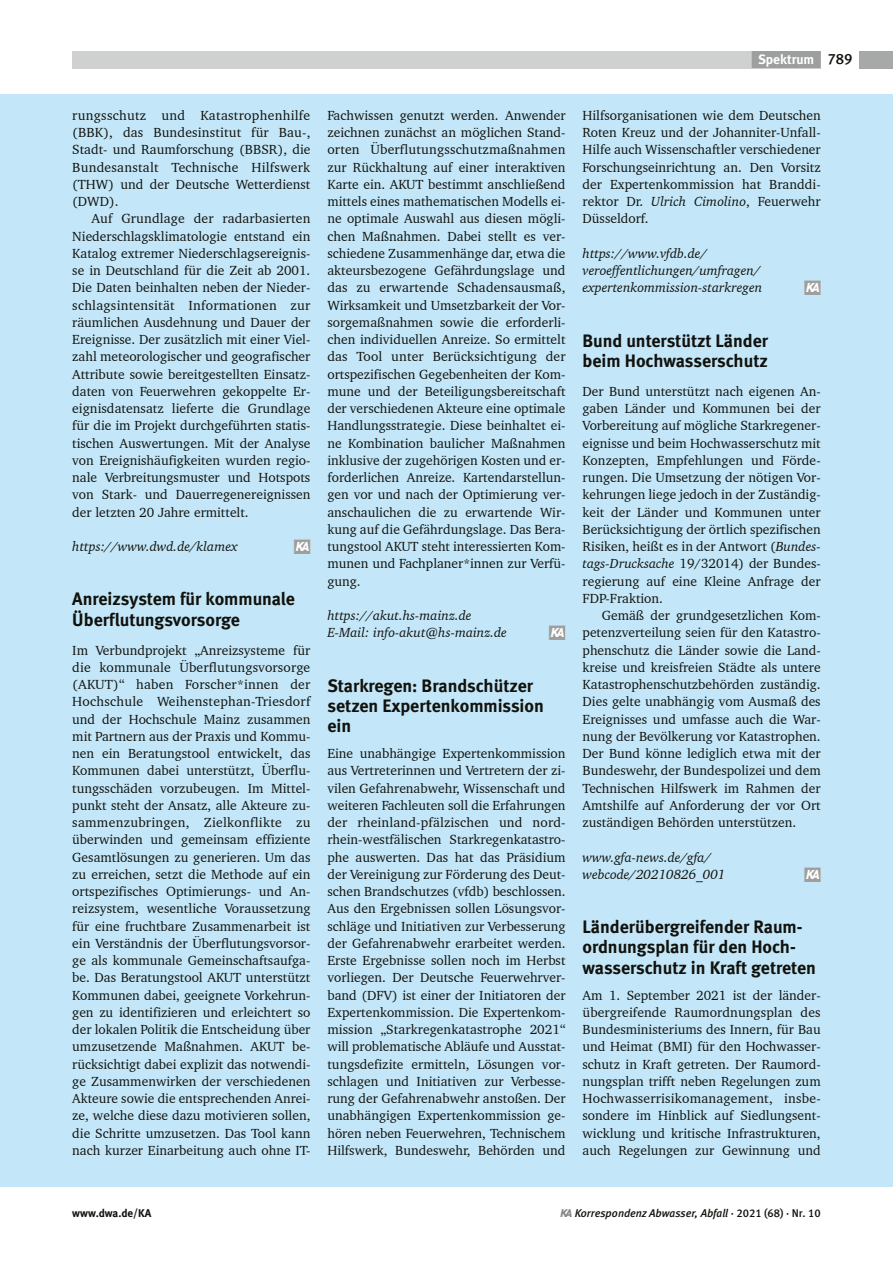
<style>
.page{position:relative;width:893px;height:1263px;background:#fff}
.page>*{position:absolute;margin:0;border:0;box-sizing:border-box;transform-origin:0 0}
.t1{font:18px/20.2px "Meta Bold LF";color:#12120d}
.t2{font:15px "Meta Medium LF";color:#12120d}
.G1-56mm-OE_LZ{font:13.5px/17.2px "Charter BT";color:#12120d;text-align:justify}
.G1-56mm__LZ{font:13.5px/17.2px "Charter BT";color:#12120d;text-align:justify}
.G1-56mm-OE{font:13.5px/17.2px "Charter BT";color:#12120d;text-align:justify}
.G1-Autor{font:italic 13.5px/17.2px "Charter BT";color:#12120d}
.G1-56mm{font:13.5px/17.2px "Charter BT";color:#12120d;text-align:justify}
.Kolumnentitel-negati{font:13.5px "Meta Bold LF";color:#fff}
.G1-Autor-2{font:13.5px "KAKW";color:#9d9e9e}
.t3{font:italic 11.25px "Meta Medium LF";letter-spacing:-.005em;color:#12120d}
.t4{font:700 11.25px "Meta";color:#12120d}
.s1{font-style:italic}
.s2{font-family:"KAKW";font-style:normal;font-size:11.7px;color:#878988}
.s3{font-style:normal}
</style>
<div class="page">
<div style="left:859px;top:51px;width:34px;height:17px;background:#a7a9a9"></div>
<div style="left:0;top:94px;width:893px;height:1092px;background:#c3e7f9"></div>
<div style="left:72px;top:51px;width:749px;height:17px;background:#cfd0d0"></div>
<div style="left:752px;top:51px;width:69px;height:17px;background:#9d9e9e"></div>
<div style="left:804px;top:282px;width:17px;height:12px;background:#fff"></div>
<div style="left:804px;top:868px;width:17px;height:12px;background:#fff"></div>
<div style="left:294px;top:541px;width:16px;height:12px;background:#fff"></div>
<div style="left:549px;top:627px;width:17px;height:12px;background:#fff"></div>
<p class="Kolumnentitel-negati" style="left:758px;top:51px;width:58px">Spektrum</p>
<p class="t2" style="left:827px;top:50px;width:27px">789</p>
<p class="G1-56mm" style="left:72px;top:106px;width:240px">rungsschutz und Katastrophenhilfe (BBK), das Bundesinstitut für Bau-, Stadt- und Raumforschung (BBSR), die Bundesanstalt Technische Hilfswerk (THW) und der Deutsche Wetterdienst (DWD).</p>
<p class="G1-56mm__LZ" style="left:72px;top:210px;width:240px;text-indent:19px">Auf Grundlage der radarbasierten Niederschlagsklimatologie entstand ein Katalog extremer Niederschlagsereignis&shy;se in Deutschland für die Zeit ab 2001.<br>Die Daten beinhalten neben der Nieder&shy;schlagsintensität Informationen zur räumlichen Ausdehnung und Dauer der Ereignisse. Der zusätzlich mit einer Viel&shy;zahl meteorologischer und geografischer Attribute sowie bereitgestellten Einsatz&shy;daten von Feuerwehren gekoppelte Er&shy;eignisdatensatz lieferte die Grundlage für die im Projekt durchgeführten statis&shy;tischen Auswertungen. Mit der Analyse von Ereignishäufigkeiten wurden regio&shy;nale Verbreitungsmuster und Hotspots von Stark- und Dauerregenereignissen der letzten 20 Jahre ermittelt.</p>
<p class="G1-Autor" style="left:72px;top:537px;width:167px">https://www.dwd.de/klamex</p>
<p class="G1-Autor-2" style="left:294px;top:540px;width:18px">A</p>
<h1 class="t1" style="left:72px;top:589px;width:224px">Anreizsystem für kommunale<br>Überflutungsvorsorge</h1>
<p class="G1-56mm-OE_LZ" style="left:72px;top:641px;width:240px">Im Verbundprojekt „Anreizsysteme für die kommunale Überflutungsvorsorge (AKUT)“ haben Forscher*innen der Hochschule Weihenstephan-Triesdorf und der Hochschule Mainz zusammen mit Partnern aus der Praxis und Kommu&shy;nen ein Beratungstool entwickelt, das Kommunen dabei unterstützt, Überflu&shy;tungsschäden vorzubeugen. Im Mittel&shy;punkt steht der Ansatz, alle Akteure zu&shy;sammenzubringen, Zielkonflikte zu überwinden und gemeinsam effiziente Gesamtlösungen zu generieren. Um das zu erreichen, setzt die Methode auf ein ortspezifisches Optimierungs- und An&shy;reizsystem, wesentliche Voraussetzung für eine fruchtbare Zusammenarbeit ist ein Verständnis der Überflutungsvorsor&shy;ge als kommunale Gemeinschaftsaufga&shy;be. Das Beratungstool AKUT unterstützt Kommunen dabei, geeignete Vorkehrun&shy;gen zu identifizieren und erleichtert so der lokalen Politik die Entscheidung über umzusetzende Maßnahmen. AKUT be&shy;rücksichtigt dabei explizit das notwendi&shy;ge Zusammenwirken der verschiedenen Akteure sowie die entsprechenden Anrei&shy;ze, welche diese dazu motivieren sollen, die Schritte umzusetzen. Das Tool kann nach kurzer Einarbeitung auch ohne IT-</p>
<p class="G1-56mm-OE_LZ" style="left:327px;top:106px;width:240px">Fachwissen genutzt werden. Anwender zeichnen zunächst an möglichen Stand&shy;orten Überflutungsschutzmaßnahmen zur Rückhaltung auf einer interaktiven Karte ein. AKUT bestimmt anschließend mittels eines mathematischen Modells ei&shy;ne optimale Auswahl aus diesen mögli&shy;chen Maßnahmen. Dabei stellt es ver&shy;schiedene Zusammenhänge dar, etwa die akteursbezogene Gefährdungslage und das zu erwartende Schadensausmaß, Wirksamkeit und Umsetzbarkeit der Vor&shy;sorgemaßnahmen sowie die erforderli&shy;chen individuellen Anreize. So ermittelt das Tool unter Berücksichtigung der ortspezifischen Gegebenheiten der Kom&shy;mune und der Beteiligungsbereitschaft der verschiedenen Akteure eine optimale Handlungsstrategie. Diese beinhaltet ei&shy;ne Kombination baulicher Maßnahmen inklusive der zugehörigen Kosten und er&shy;forderlichen Anreize. Kartendarstellun&shy;gen vor und nach der Optimierung ver&shy;anschaulichen die zu erwartende Wir&shy;kung auf die Gefährdungslage. Das Bera&shy;tungstool AKUT steht interessierten Kom&shy;munen und Fachplaner*innen zur Verfü&shy;gung.</p>
<p class="G1-Autor" style="left:327px;top:606px;width:146px">https://akut.hs-mainz.de</p>
<p class="G1-Autor" style="left:327px;top:624px;width:181px">E-Mail: info-akut@hs-mainz.de</p>
<p class="G1-Autor-2" style="left:549px;top:626px;width:18px">A</p>
<h1 class="t1" style="left:327px;top:675px;width:218px">Starkregen: Brandschützer setzen Expertenkommission ein</h1>
<p class="G1-56mm-OE_LZ" style="left:327px;top:745px;width:240px">Eine unabhängige Expertenkommission aus Vertreterinnen und Vertretern der zi&shy;vilen Gefahrenabwehr, Wissenschaft und weiteren Fachleuten soll die Erfahrungen der rheinland-pfälzischen und nord&shy;rhein-westfälischen Starkregenkatastro&shy;phe auswerten. Das hat das Präsidium der Vereinigung zur Förderung des Deut&shy;schen Brandschutzes (vfdb) beschlossen.<br>Aus den Ergebnissen sollen Lösungsvor&shy;schläge und Initiativen zur Verbesserung der Gefahrenabwehr erarbeitet werden.<br>Erste Ergebnisse sollen noch im Herbst vorliegen. Der Deutsche Feuerwehrver&shy;band (DFV) ist einer der Initiatoren der Expertenkommission. Die Expertenkom&shy;mission „Starkregenkatastrophe 2021“ will problematische Abläufe und Ausstat&shy;tungsdefizite ermitteln, Lösungen vor&shy;schlagen und Initiativen zur Verbesse&shy;rung der Gefahrenabwehr anstoßen. Der unabhängigen Expertenkommission ge&shy;hören neben Feuerwehren, Technischem Hilfswerk, Bundeswehr, Behörden und</p>
<p class="G1-56mm-OE_LZ" style="left:583px;top:106px;width:240px">Hilfsorganisationen wie dem Deutschen Roten Kreuz und der Johanniter-Unfall-Hilfe auch Wissenschaftler verschiedener Forschungseinrichtung an. Den Vorsitz der Expertenkommission hat Branddi&shy;rektor Dr. <span class="s1">Ulrich Cimolino</span>, Feuerwehr Düsseldorf.</p>
<p class="G1-Autor" style="left:583px;top:244px;width:181px">https://www.vfdb.de/ veroeffentlichungen/umfragen/ expertenkommission-starkregen</p>
<p class="G1-Autor-2" style="left:804px;top:281px;width:18px">A</p>
<h1 class="t1" style="left:583px;top:330px;width:187px">Bund unterstützt Länder beim Hochwasserschutz</h1>
<p class="G1-56mm-OE" style="left:583px;top:382px;width:240px">Der Bund unterstützt nach eigenen An&shy;gaben Länder und Kommunen bei der Vorbereitung auf mögliche Starkregener&shy;eignisse und beim Hochwasserschutz mit Konzepten, Empfehlungen und Förde&shy;rungen. Die Umsetzung der nötigen Vor&shy;kehrungen liege jedoch in der Zuständig&shy;keit der Länder und Kommunen unter Berücksichtigung der örtlich spezifischen Risiken, heißt es in der Antwort (<span class="s1">Bundes&shy;tags-Drucksache</span> 19/32014) der Bundes&shy;regierung auf eine Kleine Anfrage der FDP-Fraktion.</p>
<p class="G1-56mm__LZ" style="left:583px;top:607px;width:240px;text-indent:19px">Gemäß der grundgesetzlichen Kom&shy;petenzverteilung seien für den Katastro&shy;phenschutz die Länder sowie die Land&shy;kreise und kreisfreien Städte als untere Katastrophenschutzbehörden zuständig.<br>Dies gelte unabhängig vom Ausmaß des Ereignisses und umfasse auch die War&shy;nung der Bevölkerung vor Katastrophen.<br>Der Bund könne lediglich etwa mit der Bundeswehr, der Bundespolizei und dem Technischen Hilfswerk im Rahmen der Amtshilfe auf Anforderung der vor Ort zuständigen Behörden unterstützen.</p>
<p class="G1-Autor" style="left:583px;top:848px;width:144px">www.gfa-news.de/gfa/ webcode/20210826_001</p>
<p class="G1-Autor-2" style="left:804px;top:868px;width:18px">A</p>
<h1 class="t1" style="left:583px;top:916px;width:235px">Länderübergreifender Raum&shy;ordnungsplan für den Hoch&shy;wasserschutz in Kraft getreten</h1>
<p class="G1-56mm-OE" style="left:583px;top:986px;width:240px">Am 1. September 2021 ist der länder&shy;übergreifende Raumordnungsplan des Bundesministeriums des Innern, für Bau und Heimat (BMI) für den Hochwasser&shy;schutz in Kraft getreten. Der Raumord&shy;nungsplan trifft neben Regelungen zum Hochwasserrisikomanagement, insbe&shy;sondere im Hinblick auf Siedlungsent&shy;wicklung und kritische Infrastrukturen, auch Regelungen zur Gewinnung und</p>
<p class="t4" style="left:72px;top:1206px;width:81px">www.dwa.de/KA</p>
<p class="t3" style="left:561px;top:1206px;width:262px"><span class="s2">a</span> Korrespondenz Abwasser, Abfall <span class="s3">· 2021 (68) · Nr. 10</span></p>
</div>
